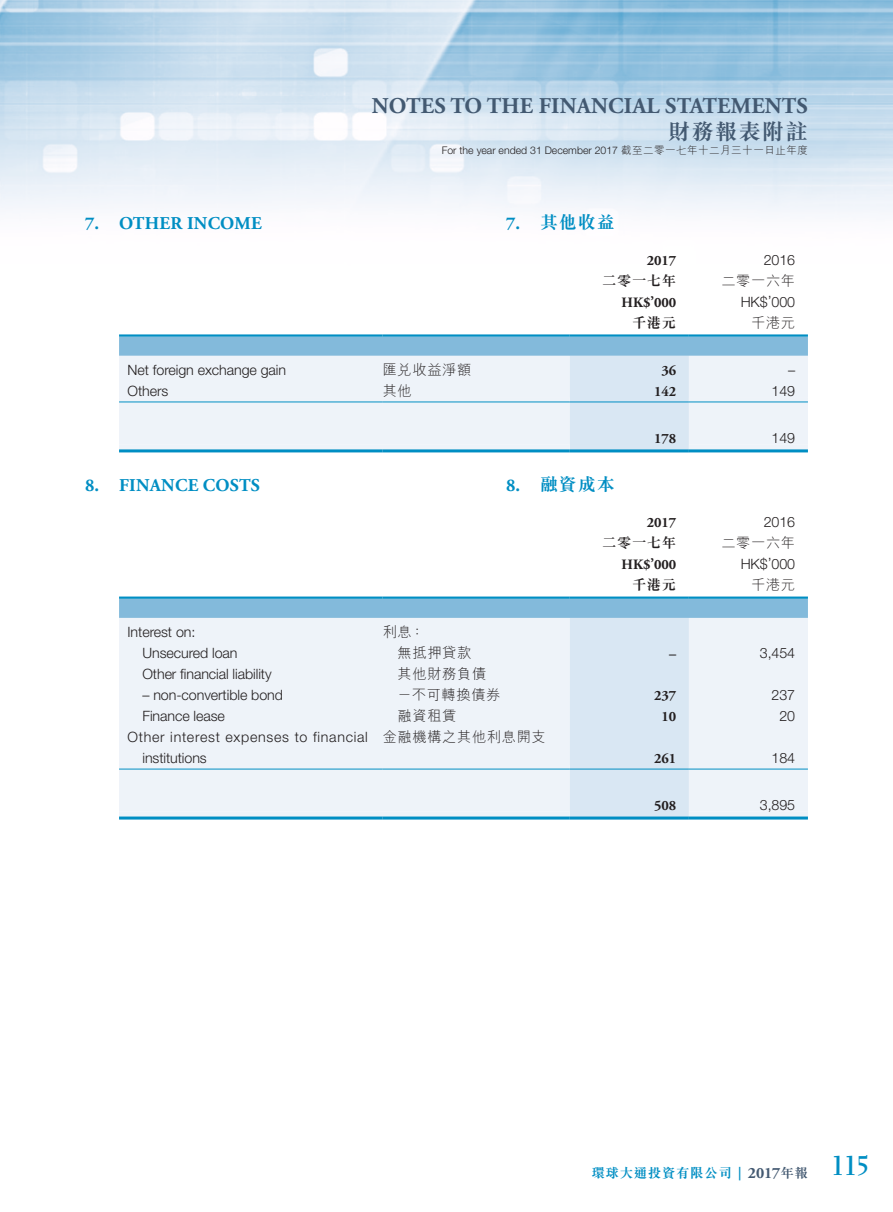
<style>
.page{position:relative;width:893px;height:1212px;background:#fff}
.page>*{position:absolute;margin:0;border:0;box-sizing:border-box;transform-origin:0 0}
.t1{font:700 22.5px "Adobe Garamond Pro";letter-spacing:.01em;color:#435971}
.t2{font:700 22.5px "M Sung HK";letter-spacing:.045em;color:#435971}
.Heading_1{font:700 18px "Adobe Garamond Pro";letter-spacing:.015em;color:#008ec3}
.C_Heading_1{font:700 18px "M Sung HK";letter-spacing:.05em;color:#008ec3}
.Body_Text{font:300 14.25px "Helvetica Neue LT Std";letter-spacing:-.005em;color:#231f20}
.Body_Text-2{font:300 14.25px "M Hei HK";letter-spacing:.045em;color:#231f20}
.Body_Text-3{font:300 14.25px/21px "Helvetica Neue LT Std";letter-spacing:.05em;color:#231f20}
.Body_Text-4{font:700 14.25px "Adobe Garamond Pro";letter-spacing:-.005em;color:#231f20}
.Body_Text-5{font:700 14.25px "M Sung HK";letter-spacing:.045em;color:#231f20}
.t3{font:700 13.5px "M Sung HK";letter-spacing:.045em;color:#008ec3}
.t4{font:300 10.5px "Helvetica Neue LT Std";color:#231f20}
.s1{font-family:"M Hei HK"}
.s2{font-family:"Adobe Garamond Pro"}
.s3{font-family:"Adobe Garamond Pro";font-size:15.75px;color:#435971}
.s4{color:#435971}
</style>
<div class="page">
<img style="left:0;top:0;width:893px;height:212px">
<svg style="left:119px;top:337px;width:689px;height:112px"></svg>
<hr style="left:119px;top:334px;width:264px;height:3px;background:#008ec3">
<hr style="left:383px;top:334px;width:187px;height:3px;background:#008ec3">
<hr style="left:570px;top:334px;width:119px;height:3px;background:#008ec3">
<hr style="left:689px;top:334px;width:119px;height:3px;background:#008ec3">
<hr style="left:119px;top:402px;width:264px;height:1px;background:#008ec3">
<hr style="left:383px;top:402px;width:187px;height:1px;background:#008ec3">
<hr style="left:570px;top:402px;width:119px;height:1px;background:#008ec3">
<hr style="left:689px;top:402px;width:119px;height:1px;background:#008ec3">
<hr style="left:119px;top:449px;width:264px;height:3px;background:#008ec3">
<hr style="left:383px;top:449px;width:187px;height:3px;background:#008ec3">
<hr style="left:570px;top:449px;width:119px;height:3px;background:#008ec3">
<hr style="left:689px;top:449px;width:119px;height:3px;background:#008ec3">
<svg style="left:119px;top:599px;width:689px;height:217px"></svg>
<hr style="left:119px;top:596px;width:264px;height:3px;background:#008ec3">
<hr style="left:383px;top:596px;width:187px;height:3px;background:#008ec3">
<hr style="left:570px;top:596px;width:119px;height:3px;background:#008ec3">
<hr style="left:689px;top:596px;width:119px;height:3px;background:#008ec3">
<hr style="left:119px;top:769px;width:264px;height:1px;background:#008ec3">
<hr style="left:383px;top:769px;width:187px;height:1px;background:#008ec3">
<hr style="left:570px;top:769px;width:119px;height:1px;background:#008ec3">
<hr style="left:689px;top:769px;width:119px;height:1px;background:#008ec3">
<hr style="left:119px;top:816px;width:264px;height:3px;background:#008ec3">
<hr style="left:383px;top:816px;width:187px;height:3px;background:#008ec3">
<hr style="left:570px;top:816px;width:119px;height:3px;background:#008ec3">
<hr style="left:689px;top:816px;width:119px;height:3px;background:#008ec3">
<p class="Heading_1" style="left:85px;top:212px;width:178px">7. OTHER INCOME</p>
<h1 class="t1" style="left:372px;top:92px;width:437px">NOTES TO THE FINANCIAL STATEMENTS</h1>
<h1 class="t2" style="left:668px;top:120px;width:142px">財務報表附註</h1>
<p class="t4" style="left:442px;top:144px;width:368px">For the year ended 31 December 2017 <span class="s1">截至二零一七年十二月三十一日止年度</span></p>
<p class="C_Heading_1" style="left:506px;top:213px;width:110px"><span class="s2">7.</span> 其他收益</p>
<p class="Body_Text-4" style="left:647px;top:252px;width:31px">2017</p>
<p class="Body_Text" style="left:764px;top:251px;width:33px">2016</p>
<p class="Body_Text-5" style="left:602px;top:274px;width:75px">二零一七年</p>
<p class="Body_Text-2" style="left:721px;top:274px;width:75px">二零一六年</p>
<p class="Body_Text-4" style="left:622px;top:294px;width:56px">HK$’000</p>
<p class="Body_Text" style="left:741px;top:293px;width:56px">HK$’000</p>
<p class="Body_Text-5" style="left:632px;top:316px;width:46px">千港元</p>
<p class="Body_Text-2" style="left:751px;top:316px;width:46px">千港元</p>
<p class="Body_Text" style="left:128px;top:361px;width:160px">Net foreign exchange gain</p>
<p class="Body_Text-2" style="left:383px;top:362px;width:90px">匯兌收益淨額</p>
<p class="Body_Text-4" style="left:661px;top:362px;width:16px">36</p>
<p class="Body_Text" style="left:788px;top:361px;width:9px">–</p>
<p class="Body_Text" style="left:128px;top:382px;width:42px">Others</p>
<p class="Body_Text-2" style="left:383px;top:383px;width:31px">其他</p>
<p class="Body_Text-4" style="left:654px;top:383px;width:24px">142</p>
<p class="Body_Text" style="left:771px;top:382px;width:25px">149</p>
<p class="Body_Text-4" style="left:654px;top:430px;width:24px">178</p>
<p class="Body_Text" style="left:771px;top:429px;width:25px">149</p>
<p class="Heading_1" style="left:85px;top:475px;width:176px">8. FINANCE COSTS</p>
<p class="Body_Text-4" style="left:647px;top:514px;width:31px">2017</p>
<p class="Body_Text" style="left:764px;top:513px;width:33px">2016</p>
<p class="Body_Text-5" style="left:602px;top:536px;width:75px">二零一七年</p>
<p class="Body_Text-2" style="left:721px;top:536px;width:75px">二零一六年</p>
<p class="Body_Text-4" style="left:622px;top:556px;width:56px">HK$’000</p>
<p class="Body_Text" style="left:741px;top:555px;width:56px">HK$’000</p>
<p class="Body_Text-5" style="left:632px;top:578px;width:46px">千港元</p>
<p class="Body_Text-2" style="left:751px;top:578px;width:46px">千港元</p>
<p class="Body_Text" style="left:128px;top:623px;width:69px">Interest on:</p>
<p class="Body_Text-2" style="left:383px;top:625px;width:43px">利息：</p>
<p class="Body_Text" style="left:142px;top:644px;width:97px">Unsecured loan</p>
<p class="Body_Text-2" style="left:398px;top:646px;width:75px">無抵押貸款</p>
<p class="Body_Text-4" style="left:669px;top:645px;width:9px">–</p>
<p class="Body_Text" style="left:760px;top:644px;width:37px">3,454</p>
<p class="Body_Text" style="left:142px;top:665px;width:131px">Other financial liability</p>
<p class="Body_Text-2" style="left:398px;top:667px;width:90px">其他財務負債</p>
<p class="Body_Text" style="left:142px;top:686px;width:142px">– non-convertible bond</p>
<p class="Body_Text-2" style="left:398px;top:688px;width:104px">－不可轉換債券</p>
<p class="Body_Text-4" style="left:654px;top:687px;width:24px">237</p>
<p class="Body_Text" style="left:771px;top:686px;width:25px">237</p>
<p class="Body_Text" style="left:142px;top:707px;width:84px">Finance lease</p>
<p class="Body_Text-2" style="left:398px;top:709px;width:60px">融資租賃</p>
<p class="Body_Text-4" style="left:661px;top:708px;width:16px">10</p>
<p class="Body_Text" style="left:779px;top:707px;width:17px">20</p>
<p class="Body_Text-3" style="left:142px;top:726px;width:227px;text-indent:-15px">Other interest expenses to financial institutions</p>
<p class="Body_Text-2" style="left:383px;top:730px;width:165px">金融機構之其他利息開支</p>
<p class="C_Heading_1" style="left:506px;top:475px;width:110px"><span class="s2">8.</span> 融資成本</p>
<p class="Body_Text-4" style="left:654px;top:750px;width:24px">261</p>
<p class="Body_Text" style="left:771px;top:749px;width:25px">184</p>
<p class="Body_Text-4" style="left:654px;top:797px;width:24px">508</p>
<p class="Body_Text" style="left:760px;top:796px;width:37px">3,895</p>
<p class="t3" style="left:591px;top:1166px;width:280px">環球大通投資有限公司 <span class="s2">|</span> <span class="s3">2017</span><span class="s4">年報</span> <sup>115</sup></p>
</div>
